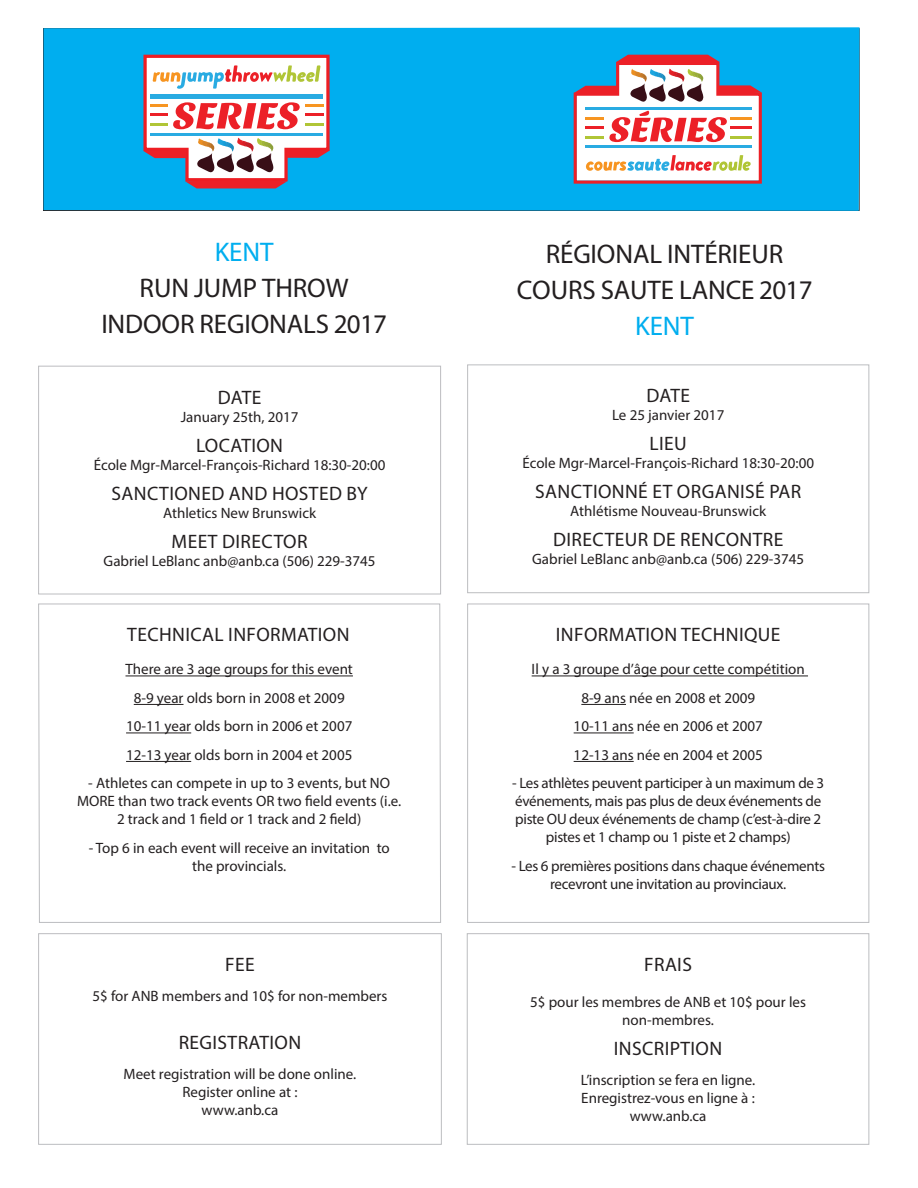
<style>
.page{position:relative;width:918px;height:1188px;background:#fff}
.page>*{position:absolute;margin:0;border:0;box-sizing:border-box;transform-origin:0 0}
.t1{font:27px/36px "Myriad Pro";letter-spacing:-.005em;color:#231f20;text-align:center}
.t2{font:27px "Myriad Pro";letter-spacing:-.005em;color:#00aeef}
.Paragraph_Style_2{font:19.5px "Myriad Pro";letter-spacing:.02em;color:#231f20}
.Paragraph_Style_1{font:19.5px "Myriad Pro";letter-spacing:.02em;color:#231f20}
.Paragraph_Style_3{font:15px/18px "Myriad Pro";letter-spacing:-.005em;color:#231f20;text-align:center}
.Paragraph_Style_1-2{font:15px/18px "Myriad Pro";color:#231f20;text-align:center}
</style>
<div class="page">
<svg style="left:38px;top:603px;width:403px;height:320px"></svg>
<div style="left:38px;top:933px;width:404px;height:212px;border:1px solid #bcbdc0"></div>
<hr style="left:532px;top:676px;width:276px;height:1px;background:#231f20">
<hr style="left:581px;top:704px;width:45px;height:1px;background:#231f20">
<hr style="left:574px;top:733px;width:60px;height:1px;background:#231f20">
<hr style="left:574px;top:761px;width:60px;height:1px;background:#231f20">
<div style="left:467px;top:604px;width:402px;height:319px;border:1px solid #bcbdc0"></div>
<div style="left:467px;top:933px;width:402px;height:212px;border:1px solid #bcbdc0"></div>
<div style="left:38px;top:366px;width:403px;height:228px;border:1px solid #bcbdc0"></div>
<div style="left:467px;top:364px;width:402px;height:229px;border:1px solid #bcbdc0"></div>
<div style="left:44px;top:27px;width:816px;height:184px;background:#00aeef"></div>
<svg style="left:572px;top:55px;width:191px;height:130px"></svg>
<svg style="left:142px;top:53px;width:189px;height:135px"></svg>
<hr style="left:150px;top:123px;width:18px;height:3px;background:#b0c536">
<hr style="left:150px;top:133px;width:173px;height:3px;background:#29abe2">
<p class="t2" style="left:215px;top:236px;width:60px">KENT</p>
<p class="t1" style="left:101px;top:270px;width:287px">RUN JUMP THROW<br>INDOOR REGIONALS 2017</p>
<p class="Paragraph_Style_2" style="left:218px;top:385px;width:45px">DATE</p>
<p class="Paragraph_Style_1-2" style="left:181px;top:407px;width:119px">January 25th, 2017</p>
<p class="Paragraph_Style_2" style="left:196px;top:433px;width:89px">LOCATION</p>
<p class="Paragraph_Style_1-2" style="left:94px;top:455px;width:293px">École Mgr-Marcel-François-Richard 18:30-20:00</p>
<p class="Paragraph_Style_2" style="left:111px;top:481px;width:258px">SANCTIONED AND HOSTED BY</p>
<p class="Paragraph_Style_1-2" style="left:163px;top:503px;width:155px">Athletics New Brunswick</p>
<p class="Paragraph_Style_2" style="left:172px;top:529px;width:137px">MEET DIRECTOR</p>
<p class="Paragraph_Style_1-2" style="left:104px;top:551px;width:274px">Gabriel LeBlanc anb@anb.ca (506) 229-3745</p>
<p class="Paragraph_Style_2" style="left:127px;top:623px;width:224px">TECHNICAL INFORMATION</p>
<p class="Paragraph_Style_3" style="left:126px;top:660px;width:229px">There are 3 age groups for this event</p>
<p class="Paragraph_Style_3" style="left:134px;top:689px;width:212px">8-9 year olds born in 2008 et 2009</p>
<p class="Paragraph_Style_3" style="left:126px;top:717px;width:228px">10-11 year olds born in 2006 et 2007</p>
<p class="Paragraph_Style_3" style="left:126px;top:746px;width:228px">12-13 year olds born in 2004 et 2005</p>
<p class="Paragraph_Style_3" style="left:77px;top:774px;width:326px">- Athletes can compete in up to 3 events, but NO<br>MORE than two track events OR two field events (i.e.<br>2 track and 1 field or 1 track and 2 field)</p>
<p class="Paragraph_Style_3" style="left:89px;top:839px;width:303px">- Top 6 in each event will receive an invitation to the provincials.</p>
<p class="Paragraph_Style_2" style="left:225px;top:953px;width:31px">FEE</p>
<p class="Paragraph_Style_1-2" style="left:93px;top:987px;width:296px">5$ for ANB members and 10$ for non-members</p>
<p class="Paragraph_Style_1" style="left:179px;top:1031px;width:124px">REGISTRATION</p>
<p class="Paragraph_Style_1-2" style="left:124px;top:1065px;width:234px">Meet registration will be done online.</p>
<p class="Paragraph_Style_1-2" style="left:183px;top:1083px;width:116px">Register online at :</p>
<p class="Paragraph_Style_1-2" style="left:202px;top:1101px;width:78px">www.anb.ca</p>
<p class="t1" style="left:517px;top:236px;width:297px">RÉGIONAL INTÉRIEUR<br>COURS SAUTE LANCE 2017</p>
<p class="t2" style="left:635px;top:310px;width:60px">KENT</p>
<p class="Paragraph_Style_2" style="left:646px;top:384px;width:45px">DATE</p>
<p class="Paragraph_Style_1-2" style="left:612px;top:406px;width:114px">Le 25 janvier 2017</p>
<p class="Paragraph_Style_2" style="left:650px;top:432px;width:39px">LIEU</p>
<p class="Paragraph_Style_1-2" style="left:522px;top:454px;width:293px">École Mgr-Marcel-François-Richard 18:30-20:00</p>
<p class="Paragraph_Style_2" style="left:535px;top:480px;width:268px">SANCTIONNÉ ET ORGANISÉ PAR</p>
<p class="Paragraph_Style_1-2" style="left:570px;top:502px;width:197px">Athlétisme Nouveau-Brunswick</p>
<p class="Paragraph_Style_2" style="left:553px;top:528px;width:232px">DIRECTEUR DE RENCONTRE</p>
<p class="Paragraph_Style_1-2" style="left:532px;top:550px;width:274px">Gabriel LeBlanc anb@anb.ca (506) 229-3745</p>
<p class="Paragraph_Style_2" style="left:556px;top:623px;width:226px">INFORMATION TECHNIQUE</p>
<p class="Paragraph_Style_3" style="left:532px;top:660px;width:275px">Il y a 3 groupe d’âge pour cette compétition</p>
<p class="Paragraph_Style_3" style="left:581px;top:689px;width:175px">8-9 ans née en 2008 et 2009</p>
<p class="Paragraph_Style_3" style="left:574px;top:717px;width:191px">10-11 ans née en 2006 et 2007</p>
<p class="Paragraph_Style_3" style="left:574px;top:746px;width:191px">12-13 ans née en 2004 et 2005</p>
<p class="Paragraph_Style_3" style="left:512px;top:774px;width:314px">- Les athlètes peuvent participer à un maximum de 3 événements, mais pas plus de deux événements de piste OU deux événements de champ (c’est-à-dire 2 pistes et 1 champ ou 1 piste et 2 champs)</p>
<p class="Paragraph_Style_3" style="left:511px;top:857px;width:315px">- Les 6 premières positions dans chaque événements recevront une invitation au provinciaux.</p>
<p class="Paragraph_Style_2" style="left:644px;top:953px;width:49px">FRAIS</p>
<p class="Paragraph_Style_1-2" style="left:530px;top:993px;width:277px">5$ pour les membres de ANB et 10$ pour les non-membres.</p>
<p class="Paragraph_Style_2" style="left:614px;top:1037px;width:110px">INSCRIPTION</p>
<p class="Paragraph_Style_1-2" style="left:581px;top:1071px;width:176px">L’inscription se fera en ligne.</p>
<p class="Paragraph_Style_1-2" style="left:581px;top:1089px;width:175px">Enregistrez-vous en ligne à :</p>
<p class="Paragraph_Style_1-2" style="left:630px;top:1107px;width:78px">www.anb.ca</p>
</div>
